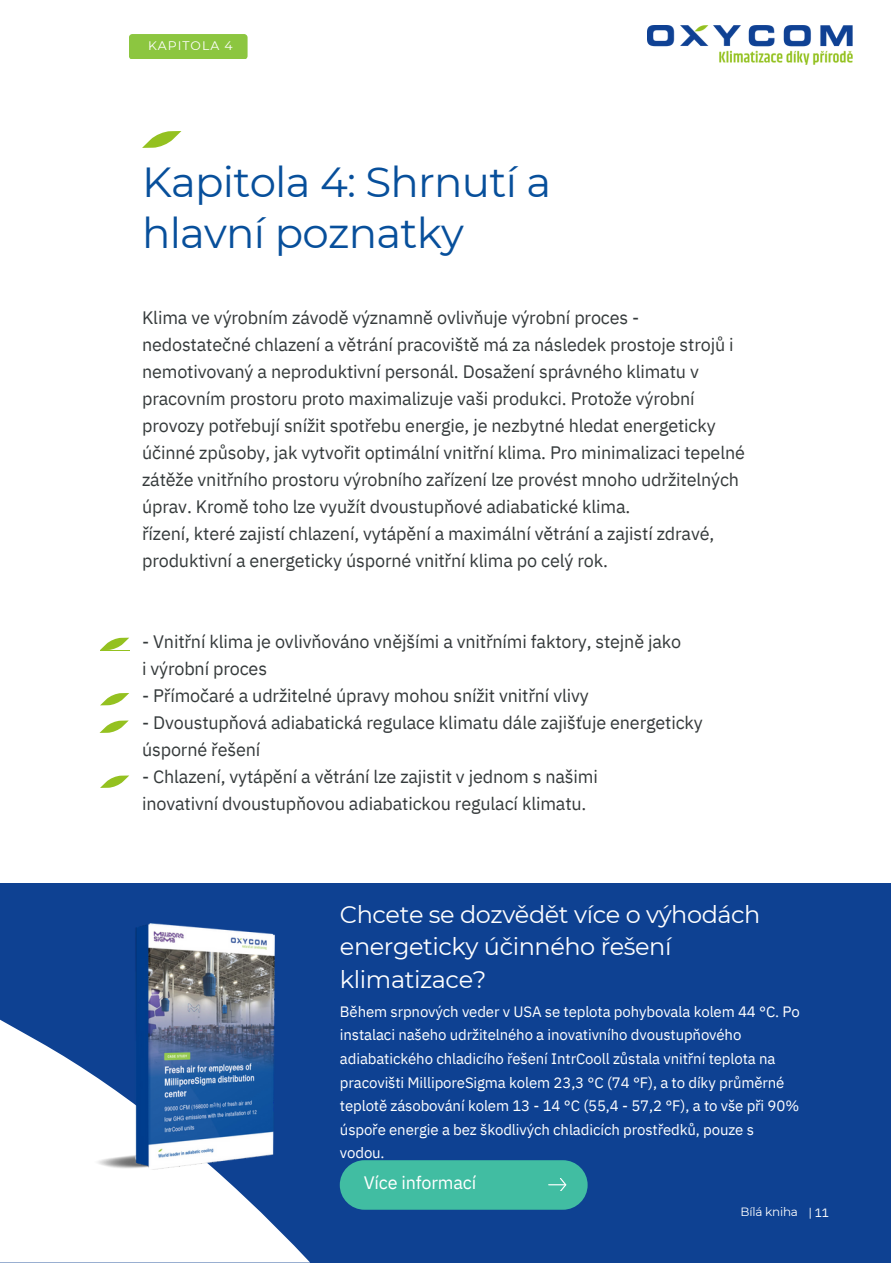
<style>
.page{position:relative;width:893px;height:1264px;background:#fff}
.page>*{position:absolute;margin:0;border:0;box-sizing:border-box;transform-origin:0 0}
.t1{font:42px/50.6px "Montserrat";letter-spacing:-.02em;color:#074f9b}
.t2{font:24px/32.5px "Montserrat";letter-spacing:-.02em;color:#fff}
.t3{font:18px/27px "IBM Plex Sans";letter-spacing:-.01em;color:#353a3b}
.t4{font:18px "IBM Plex Sans";letter-spacing:-.01em;color:#fff}
.t5{font:15px/23.5px "IBM Plex Sans";letter-spacing:-.01em;color:#fff}
.t6{font:12.45px "Montserrat";letter-spacing:.08em;color:#fff}
.t7{font:12px "Montserrat";letter-spacing:-.02em;color:#fff}
.t8{font:12px "IBM Plex Sans";color:#fff}
</style>
<div class="page">
<div style="left:129px;top:34px;width:118px;height:25px;background:#8cc640;border-radius:4px"></div>
<svg style="left:142px;top:131px;width:39px;height:17px"></svg>
<div style="left:0;top:882px;width:890px;height:380px;background:#0e4192"></div>
<svg style="left:0;top:1191px;width:310px;height:71px;background:#e5eaf3"></svg>
<div style="left:340px;top:1160px;width:247px;height:49px;background:#41bda2;border-radius:25px"></div>
<svg style="left:548px;top:1178px;width:19px;height:13px"></svg>
<img style="left:0;top:923px;width:406px;height:268px">
<svg style="left:100px;top:637px;width:29px;height:13px"></svg>
<svg style="left:100px;top:693px;width:29px;height:12px"></svg>
<svg style="left:99px;top:720px;width:30px;height:13px"></svg>
<svg style="left:100px;top:775px;width:29px;height:13px"></svg>
<img style="left:647px;top:26px;width:205px;height:39px">
<p class="t6" style="left:148px;top:38px;width:86px">KAPITOLA 4</p>
<p class="t1" style="left:142px;top:157px;width:410px">Kapitola 4: Shrnutí a hlavní poznatky</p>
<p class="t3" style="left:142px;top:304px;width:604px">Klima ve výrobním závodě významně ovlivňuje výrobní proces - nedostatečné chlazení a větrání pracoviště má za následek prostoje strojů i nemotivovaný a neproduktivní personál. Dosažení správného klimatu v pracovním prostoru proto maximalizuje vaši produkci. Protože výrobní provozy potřebují snížit spotřebu energie, je nezbytné hledat energeticky účinné způsoby, jak vytvořit optimální vnitřní klima. Pro minimalizaci tepelné zátěže vnitřního prostoru výrobního zařízení lze provést mnoho udržitelných úprav. Kromě toho lze využít dvoustupňové adiabatické klima.</p>
<p class="t3" style="left:142px;top:520px;width:573px">řízení, které zajistí chlazení, vytápění a maximální větrání a zajistí zdravé, produktivní a energeticky úsporné vnitřní klima po celý rok.</p>
<p class="t3" style="left:142px;top:628px;width:540px">- Vnitřní klima je ovlivňováno vnějšími a vnitřními faktory, stejně jako</p>
<p class="t3" style="left:142px;top:655px;width:126px">i výrobní proces</p>
<p class="t3" style="left:142px;top:682px;width:448px">- Přímočaré a udržitelné úpravy mohou snížit vnitřní vlivy</p>
<p class="t3" style="left:142px;top:709px;width:562px">- Dvoustupňová adiabatická regulace klimatu dále zajišťuje energeticky úsporné řešení</p>
<p class="t3" style="left:142px;top:762px;width:457px">- Chlazení, vytápění a větrání lze zajistit v jednom s našimi</p>
<p class="t3" style="left:142px;top:789px;width:446px">inovativní dvoustupňovou adiabatickou regulací klimatu.</p>
<p class="t2" style="left:340px;top:897px;width:422px">Chcete se dozvědět více o výhodách energeticky účinného řešení klimatizace?</p>
<p class="t5" style="left:340px;top:999px;width:461px">Během srpnových veder v USA se teplota pohybovala kolem 44 °C. Po instalaci našeho udržitelného a inovativního dvoustupňového adiabatického chladicího řešení IntrCooll zůstala vnitřní teplota na pracovišti MilliporeSigma kolem 23,3 °C (74 °F), a to díky průměrné teplotě zásobování kolem 13 - 14 °C (55,4 - 57,2 °F), a to vše při 90% úspoře energie a bez škodlivých chladicích prostředků, pouze s vodou.</p>
<p class="t4" style="left:364px;top:1170px;width:114px">Více informací</p>
<p class="t7" style="left:740px;top:1204px;width:59px">Bílá kniha</p>
<p class="t8" style="left:808px;top:1204px;width:22px">| 11</p>
</div>
